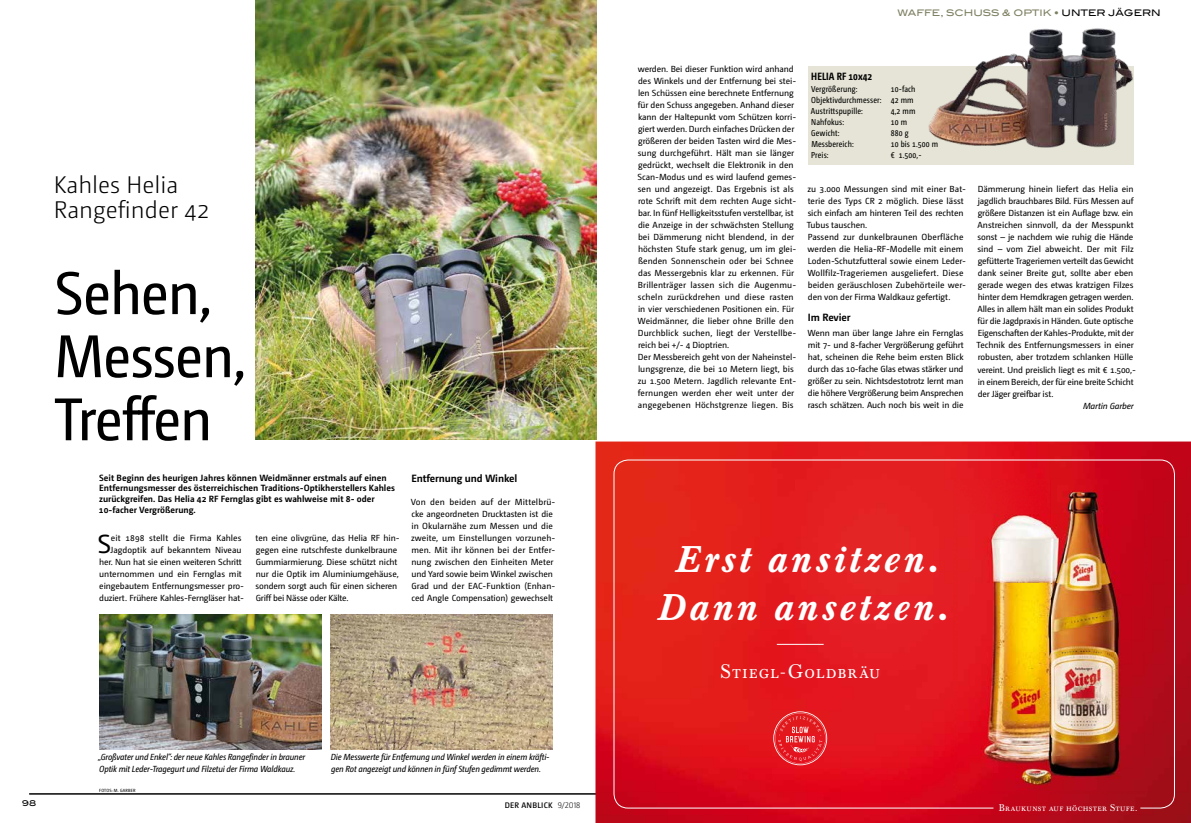
<style>
.page{position:relative;width:1191px;height:823px;background:#fff}
.page>*{position:absolute;margin:0;border:0;box-sizing:border-box;transform-origin:0 0}
.t1{font:60px/63px "Camingo Dos Pro S Cd";letter-spacing:-.02em;color:#000}
.t2{font:italic 500 36.6px/47.9px "BA13";letter-spacing:.115em;color:#fff;text-align:center}
.t3{font:26.1px "Camingo Dos Pro";color:#000}
.t4{font:300 24px/25.2px "Camingo Dos Pro";color:#000}
.t5{font:19.4px "BA13 Caps";letter-spacing:.065em;color:#fff}
.t6{font:700 10.5px "Camingo Dos Pro";letter-spacing:-.01em;color:#000}
.t7{font:700 10.5px "Camingo Dos Pro Cd";color:#000}
.t8{font:9.5px "BA13 Caps";letter-spacing:.045em;color:#fff}
.t9{font:700 9px/10.8px "Camingo Dos Pro";color:#000}
.t10{font:500 9px "Blair ITC";color:#7d7f61}
.t11{font:8.8px/12px "Camingo Dos Pro";letter-spacing:-.005em;color:#000}
.t12{font:italic 8.8px/12px "Camingo Dos Pro S Cd";letter-spacing:-.015em;color:#000}
.t13{font:italic 8.8px "Camingo Dos Pro";letter-spacing:-.02em;color:#000}
.t14{font:8.6px/11px "Camingo Dos Pro Cd";letter-spacing:.01em;color:#000}
.t15{font:600 8px "Camingo Dos Pro";letter-spacing:.025em;color:#000}
.t16{font:500 8px "Blair ITC";color:#000}
.t17{font:4.5px "Camingo Dos Pro S Cd";letter-spacing:.04em;color:#000}
.s1{font-weight:300}
.s2{color:#000}
</style>
<div class="page">
<hr style="left:29px;top:793px;width:567px;height:1px;background:#000">
<img style="left:256px;top:0;width:340px;height:439px">
<img style="left:595px;top:441px;width:596px;height:381px">
<svg style="left:773px;top:711px;width:54px;height:53px;background:#e6363b"></svg>
<hr style="left:777px;top:643px;width:46px;height:1px;background:#fff">
<img style="left:958px;top:790px;width:186px;height:3px">
<img style="left:953px;top:479px;width:194px;height:311px">
<div style="left:808px;top:66px;width:325px;height:98px;background:#e6e4d6"></div>
<img style="left:928px;top:28px;width:206px;height:131px">
<img style="left:331px;top:614px;width:222px;height:135px">
<img style="left:99px;top:614px;width:222px;height:135px">
<h3 class="t4" style="left:54px;top:172px;width:157px">Kahles Helia<br>Rangefinder 42</h3>
<h1 class="t1" style="left:54px;top:261px;width:194px">Sehen,<br>Messen,<br>Treffen</h1>
<p class="t9" style="left:99px;top:471px;width:297px">Seit Beginn des heurigen Jahres können Weidmänner erstmals auf einen Entfernungsmesser des österreichischen Traditions-Optikherstellers Kahles zurückgreifen. Das Helia 42 RF Fernglas gibt es wahlweise mit 8- oder 10-facher Vergrößerung.</p>
<h3 class="t3" style="left:98px;top:528px;width:15px">S</h3>
<p class="t11" style="left:99px;top:531px;width:146px;text-align:right">eit 1898 stellt die Firma Kahles Jagdoptik auf bekanntem Niveau her. Nun hat sie einen weiteren Schritt unternommen und ein Fernglas mit eingebautem Entfernungsmesser pro&shy;duziert. Frühere Kahles-Ferngläser hat-</p>
<p class="t11" style="left:255px;top:531px;width:146px">ten eine olivgrüne, das Helia RF hin&shy;gegen eine rutschfeste dunkelbraune Gummiarmierung. Diese schützt nicht nur die Optik im Aluminiumgehäuse, sondern sorgt auch für einen sicheren Griff bei Nässe oder Kälte.</p>
<p class="t6" style="left:411px;top:471px;width:107px">Entfernung und Winkel</p>
<p class="t11" style="left:411px;top:495px;width:146px">Von den beiden auf der Mittelbrü&shy;cke angeordneten Drucktasten ist die in Okularnähe zum Messen und die zweite, um Einstellungen vorzuneh&shy;men. Mit ihr können bei der Entfer&shy;nung zwischen den Einheiten Meter und Yard sowie beim Winkel zwischen Grad und der EAC-Funktion (Enhan&shy;ced Angle Compensation) gewechselt</p>
<p class="t12" style="left:98px;top:750px;width:209px">„Großvater und Enkel“: der neue Kahles Rangefinder in brauner<br>Optik mit Leder-Tragegurt und Filzetui der Firma Waldkauz.</p>
<p class="t12" style="left:331px;top:750px;width:220px">Die Messwerte für Entfernung und Winkel werden in einem kräfti&shy;gen Rot angezeigt und können in fünf Stufen gedimmt werden.</p>
<p class="t17" style="left:99px;top:787px;width:38px">FOTOS: M. GARBER</p>
<p class="t16" style="left:22px;top:798px;width:16px">98</p>
<p class="t15" style="left:505px;top:799px;width:77px">DER ANBLICK <span class="s1">9/2018</span></p>
<p class="t10" style="left:897px;top:8px;width:265px">WAFFE, SCHUSS &amp; OPTIK • <span class="s2">UNTER JÄGERN</span></p>
<p class="t11" style="left:637px;top:63px;width:160px">werden. Bei dieser Funktion wird anhand des Winkels und der Entfernung bei stei&shy;len Schüssen eine berechnete Entfernung für den Schuss angegeben. Anhand dieser kann der Haltepunkt vom Schützen korri&shy;giert werden. Durch einfaches Drücken der größeren der beiden Tasten wird die Mes&shy;sung durchgeführt. Hält man sie länger gedrückt, wechselt die Elektronik in den Scan-Modus und es wird laufend gemes&shy;sen und angezeigt. Das Ergebnis ist als rote Schrift mit dem rechten Auge sicht&shy;bar. In fünf Helligkeitsstufen verstellbar, ist die Anzeige in der schwächsten Stellung bei Dämmerung nicht blendend, in der höchsten Stufe stark genug, um im glei&shy;ßenden Sonnenschein oder bei Schnee das Messergebnis klar zu erkennen. Für Brillenträger lassen sich die Augenmu&shy;scheln zurückdrehen und diese rasten in vier verschiedenen Positionen ein. Für Weidmänner, die lieber ohne Brille den Durchblick suchen, liegt der Verstellbe&shy;reich bei +/- 4 Dioptrien.<br>Der Messbereich geht von der Naheinstel&shy;lungsgrenze, die bei 10 Metern liegt, bis zu 1.500 Metern. Jagdlich relevante Ent&shy;fernungen werden eher weit unter der angegebenen Höchstgrenze liegen. Bis</p>
<p class="t7" style="left:811px;top:69px;width:62px">HELIA RF 10x42</p>
<p class="t14" style="left:811px;top:83px;width:106px;text-indent:80px">10-fach<br>Objektivdurchmesser: 42 mm<br>Austrittspupille:</p>
<p class="t14" style="left:811px;top:83px;width:48px">Vergrößerung:</p>
<p class="t14" style="left:890px;top:105px;width:26px">4,2 mm</p>
<p class="t14" style="left:811px;top:116px;width:34px">Nahfokus:</p>
<p class="t14" style="left:890px;top:116px;width:18px">10 m</p>
<p class="t14" style="left:811px;top:127px;width:29px">Gewicht:</p>
<p class="t14" style="left:890px;top:127px;width:19px">880 g</p>
<p class="t14" style="left:811px;top:138px;width:44px">Messbereich:</p>
<p class="t14" style="left:890px;top:138px;width:49px">10 bis 1.500 m</p>
<p class="t14" style="left:811px;top:149px;width:19px">Preis:</p>
<p class="t14" style="left:890px;top:149px;width:32px">€ 1.500,-</p>
<p class="t11" style="left:806px;top:183px;width:161px">zu 3.000 Messungen sind mit einer Bat&shy;terie des Typs CR 2 möglich. Diese lässt sich einfach am hinteren Teil des rechten Tubus tauschen.<br>Passend zur dunkelbraunen Oberfläche werden die Helia-RF-Modelle mit einem Loden-Schutzfutteral sowie einem Leder-Wollfilz-Trageriemen ausgeliefert. Diese beiden geräuschlosen Zubehörteile wer&shy;den von der Firma Waldkauz gefertigt.</p>
<p class="t6" style="left:808px;top:311px;width:44px">Im Revier</p>
<p class="t11" style="left:807px;top:327px;width:158px;text-align:justify">Wenn man über lange Jahre ein Fernglas mit 7- und 8-facher Vergrößerung geführt hat, scheinen die Rehe beim ersten Blick durch das 10-fache Glas etwas stärker und größer zu sein. Nichtsdestotrotz lernt man die höhere Vergrößerung beim Ansprechen rasch schätzen. Auch noch bis weit in die</p>
<p class="t11" style="left:976px;top:183px;width:161px">Dämmerung hinein liefert das Helia ein jagdlich brauchbares Bild. Fürs Messen auf größere Distanzen ist ein Auflage bzw. ein Anstreichen sinnvoll, da der Messpunkt sonst – je nachdem wie ruhig die Hände sind – vom Ziel abweicht. Der mit Filz gefütterte Trageriemen verteilt das Gewicht dank seiner Breite gut, sollte aber eben gerade wegen des etwas kratzigen Filzes hinter dem Hemdkragen getragen werden.<br>Alles in allem hält man ein solides Produkt für die Jagdpraxis in Händen. Gute optische Eigenschaften der Kahles-Produkte, mit der Technik des Entfernungsmessers in einer robusten, aber trotzdem schlanken Hülle vereint. Und preislich liegt es mit € 1.500,- in einem Bereich, der für eine breite Schicht der Jäger greifbar ist.</p>
<p class="t13" style="left:1083px;top:400px;width:52px">Martin Garber</p>
<h2 class="t2" style="left:657px;top:536px;width:290px">Erst ansitzen.<br>Dann ansetzen.</h2>
<h3 class="t5" style="left:720px;top:659px;width:161px">Stiegl-Goldbräu</h3>
<p class="t8" style="left:999px;top:801px;width:140px">Braukunst auf höchster Stufe.</p>
</div>
